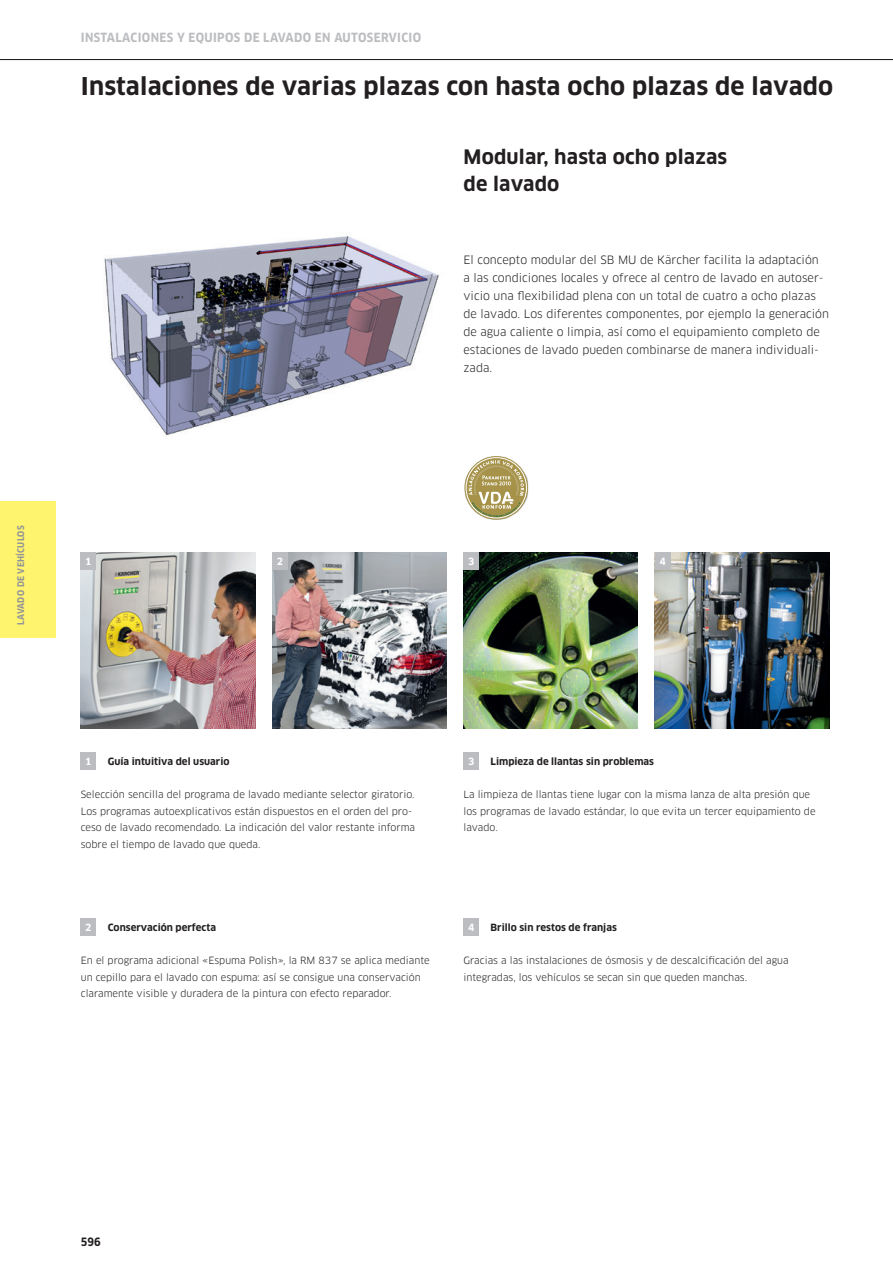
<style>
.page{position:relative;width:893px;height:1263px;background:#fff}
.page>*{position:absolute;margin:0;border:0;box-sizing:border-box;transform-origin:0 0}
.t1{font:700 24px "Clan Pro";letter-spacing:.01em;color:#231f20}
.t2{font:700 19.5px/27px "Clan Pro";letter-spacing:.01em;color:#231f20}
.t3{font:700 condensed 12.3px "Clan Pro";letter-spacing:.03em;color:#bcbdc0}
.t4{font:11.25px/18px "Clan Pro";color:#231f20}
.t5{font:700 condensed 11.25px "Clan Pro";color:#231f20}
.t6{font:9.75px/16.5px "Clan Pro";color:#231f20}
.t7{font:700 9.75px "Clan Pro";color:#231f20}
.t8{font:700 9.75px "Clan Pro";color:#fff}
.t9{font:700 condensed 9px "Clan Pro";letter-spacing:.03em;color:#939598}
</style>
<div class="page">
<hr style="left:0;top:59px;width:893px;height:1px;background:#231f20">
<div style="left:0;top:502px;width:55px;height:136px;background:#fff46d"></div>
<svg style="left:464px;top:456px;width:64px;height:64px"></svg>
<img style="left:104px;top:236px;width:335px;height:199px">
<img style="left:81px;top:553px;width:174px;height:175px">
<img style="left:463px;top:553px;width:175px;height:175px">
<img style="left:272px;top:553px;width:174px;height:175px">
<img style="left:655px;top:553px;width:174px;height:175px">
<div style="left:81px;top:753px;width:15px;height:17px;background:#bcbdc0"></div>
<div style="left:81px;top:918px;width:15px;height:17px;background:#bcbdc0"></div>
<div style="left:463px;top:918px;width:16px;height:17px;background:#bcbdc0"></div>
<div style="left:463px;top:753px;width:16px;height:17px;background:#bcbdc0"></div>
<div style="left:655px;top:553px;width:15px;height:17px;background:#bcbdc0"></div>
<div style="left:463px;top:553px;width:16px;height:17px;background:#bcbdc0"></div>
<div style="left:272px;top:553px;width:15px;height:17px;background:#bcbdc0"></div>
<div style="left:81px;top:553px;width:15px;height:17px;background:#bcbdc0"></div>
<p class="t3" style="left:81px;top:30px;width:342px">INSTALACIONES Y EQUIPOS DE LAVADO EN AUTOSERVICIO</p>
<h1 class="t1" style="left:81px;top:73px;width:754px">Instalaciones de varias plazas con hasta ocho plazas de lavado</h1>
<h2 class="t2" style="left:463px;top:144px;width:265px">Modular, hasta ocho plazas de lavado</h2>
<p class="t4" style="left:463px;top:251px;width:367px">El concepto modular del SB MU de Kärcher facilita la adaptación<br>a las condiciones locales y ofrece al centro de lavado en autoser&shy;vicio una flexibilidad plena con un total de cuatro a ocho plazas de lavado. Los diferentes componentes, por ejemplo la generación de agua caliente o limpia, así como el equipamiento completo de estaciones de lavado pueden combinarse de manera individuali&shy;zada.</p>
<p class="t9" style="left:16px;top:625px;width:101px;rotate:-90deg">LAVADO DE VEHÍCULOS</p>
<p class="t8" style="left:85px;top:556px;width:8px">1</p>
<p class="t8" style="left:277px;top:556px;width:8px">2</p>
<p class="t8" style="left:468px;top:556px;width:8px">3</p>
<p class="t8" style="left:659px;top:556px;width:8px">4</p>
<p class="t8" style="left:85px;top:756px;width:8px">1</p>
<p class="t7" style="left:108px;top:756px;width:123px">Guía intuitiva del usuario</p>
<p class="t6" style="left:81px;top:787px;width:336px">Selección sencilla del programa de lavado mediante selector giratorio.<br>Los programas autoexplicativos están dispuestos en el orden del pro&shy;ceso de lavado recomendado. La indicación del valor restante informa sobre el tiempo de lavado que queda.</p>
<p class="t8" style="left:85px;top:922px;width:8px">2</p>
<p class="t7" style="left:108px;top:922px;width:110px">Conservación perfecta</p>
<p class="t6" style="left:81px;top:952px;width:350px">En el programa adicional «Espuma Polish», la RM 837 se aplica mediante un cepillo para el lavado con espuma: así se consigue una conservación claramente visible y duradera de la pintura con efecto reparador.</p>
<p class="t8" style="left:468px;top:756px;width:8px">3</p>
<p class="t7" style="left:490px;top:756px;width:165px">Limpieza de llantas sin problemas</p>
<p class="t6" style="left:463px;top:787px;width:354px">La limpieza de llantas tiene lugar con la misma lanza de alta presión que los programas de lavado estándar, lo que evita un tercer equipamiento de lavado.</p>
<p class="t8" style="left:468px;top:922px;width:8px">4</p>
<p class="t7" style="left:490px;top:922px;width:128px">Brillo sin restos de franjas</p>
<p class="t6" style="left:463px;top:952px;width:327px">Gracias a las instalaciones de ósmosis y de descalcificación del agua integradas, los vehículos se secan sin que queden manchas.</p>
<p class="t5" style="left:81px;top:1236px;width:21px">596</p>
</div>
